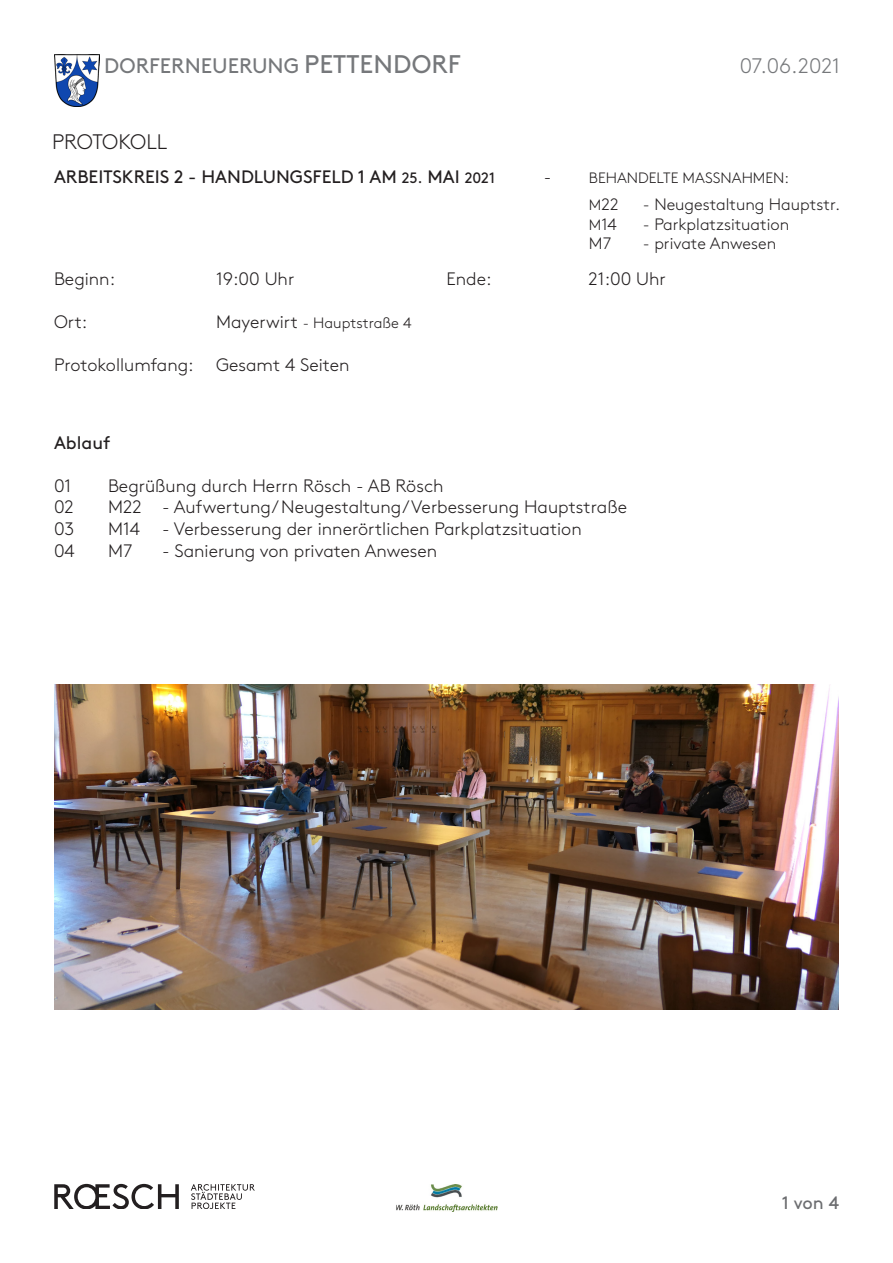
<style>
.page{position:relative;width:893px;height:1263px;background:#fff}
.page>*{position:absolute;margin:0;border:0;box-sizing:border-box;transform-origin:0 0}
.t1{font:21px "Brown Std";color:#76787b}
.t2{font:300 21px "Brown Std";letter-spacing:-.005em;color:#76787b}
.t3{font:300 21px "Brown Std";letter-spacing:-.005em;color:#231f20}
.Text{font:300 18px "Brown Std";color:#231f20}
.Text-2{font:18px "Brown Std";color:#231f20}
.t4{font:18px "Brown Std";color:#6c6d70}
.Text-3{font:300 16.5px "Brown Std";color:#231f20}
.Text-4{font:300 15px "Brown Std";color:#231f20}
.s1{font-size:25.5px}
.s2{font-size:15px}
.s3{font-size:18px}
</style>
<div class="page">
<img style="left:54px;top:54px;width:45px;height:52px">
<img style="left:396px;top:1184px;width:101px;height:27px">
<svg style="left:191px;top:1184px;width:64px;height:25px"></svg>
<svg style="left:54px;top:1184px;width:125px;height:25px"></svg>
<img style="left:54px;top:685px;width:785px;height:325px">
<p class="t1" style="left:104px;top:54px;width:358px">DORFERNEUERUNG <span class="s1">PETTENDORF</span></p>
<p class="t2" style="left:740px;top:54px;width:102px">07.06.2021</p>
<p class="t3" style="left:52px;top:130px;width:117px">PROTOKOLL</p>
<p class="Text-2" style="left:54px;top:166px;width:443px">ARBEITSKREIS 2 - HANDLUNGSFELD 1 AM <span class="s2">25.</span> MAI <span class="s2">2021</span></p>
<p class="Text" style="left:544px;top:166px;width:9px">-</p>
<p class="Text-4" style="left:589px;top:169px;width:202px">BEHANDELTE MASSNAHMEN:</p>
<p class="Text-3" style="left:589px;top:195px;width:31px"><span class="s2">M</span>22</p>
<p class="Text-3" style="left:643px;top:195px;width:199px">- Neugestaltung Hauptstr.</p>
<p class="Text-3" style="left:589px;top:215px;width:30px"><span class="s2">M</span>14</p>
<p class="Text-3" style="left:643px;top:215px;width:148px">- Parkplatzsituation</p>
<p class="Text-3" style="left:589px;top:234px;width:24px">M7</p>
<p class="Text-3" style="left:643px;top:234px;width:135px">- private Anwesen</p>
<p class="Text" style="left:54px;top:268px;width:63px">Beginn:</p>
<p class="Text" style="left:216px;top:268px;width:80px">19:00 Uhr</p>
<p class="Text" style="left:54px;top:312px;width:35px">Ort:</p>
<p class="Text-4" style="left:216px;top:314px;width:197px"><span class="s3">Mayerwirt</span> - Hauptstraße 4</p>
<p class="Text" style="left:54px;top:355px;width:297px">Protokollumfang: Gesamt 4 Seiten</p>
<p class="Text" style="left:446px;top:268px;width:47px">Ende:</p>
<p class="Text" style="left:589px;top:268px;width:79px">21:00 Uhr</p>
<p class="Text-2" style="left:54px;top:432px;width:58px">Ablauf</p>
<p class="Text" style="left:54px;top:475px;width:19px">01</p>
<p class="Text" style="left:108px;top:475px;width:337px">Begrüßung durch Herrn Rösch - AB Rösch</p>
<p class="Text" style="left:54px;top:497px;width:21px">02</p>
<p class="Text" style="left:108px;top:497px;width:521px">M22 - Aufwertung/ Neugestaltung/ Verbesserung Hauptstraße</p>
<p class="Text" style="left:54px;top:518px;width:22px">03</p>
<p class="Text" style="left:108px;top:518px;width:475px">M14 - Verbesserung der innerörtlichen Parkplatzsituation</p>
<p class="Text" style="left:54px;top:540px;width:22px">04</p>
<p class="Text" style="left:108px;top:540px;width:26px">M7</p>
<p class="Text" style="left:162px;top:540px;width:277px">- Sanierung von privaten Anwesen</p>
<p class="t4" style="left:782px;top:1192px;width:59px">1 von 4</p>
</div>
